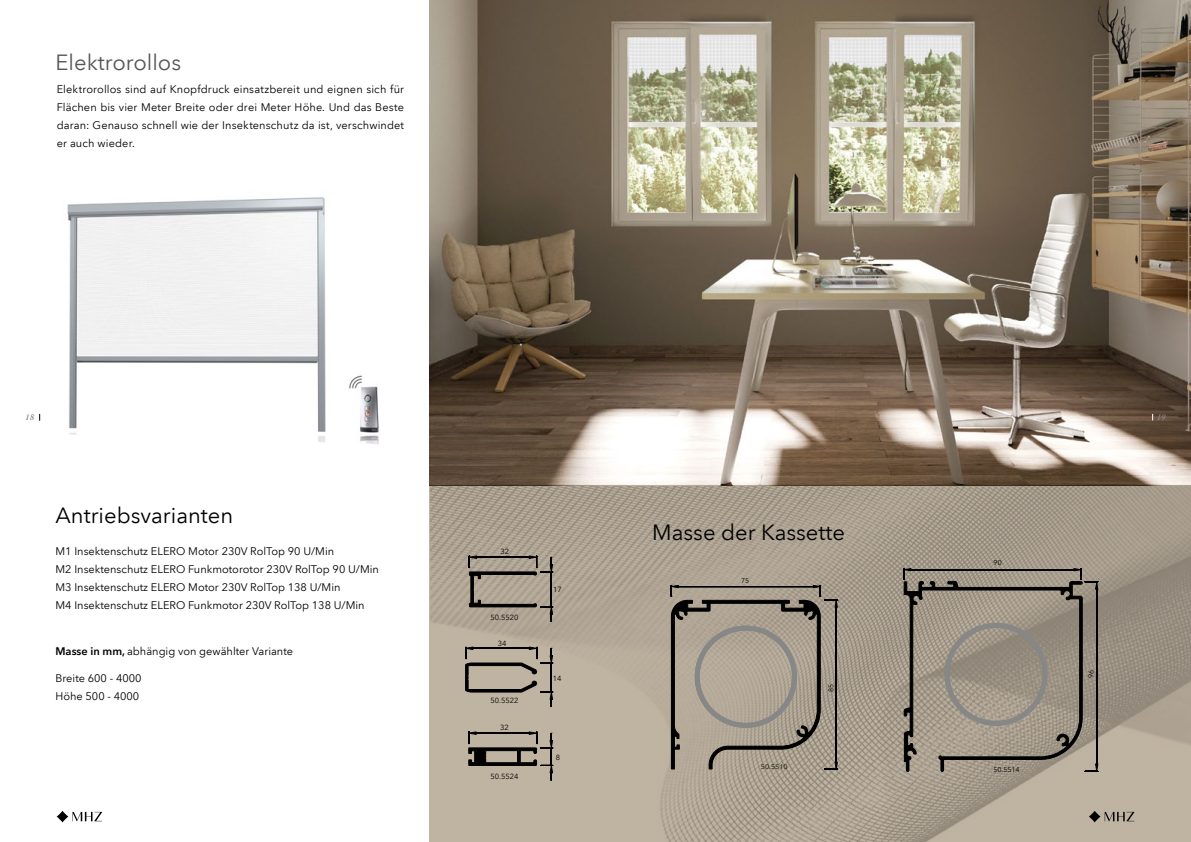
<style>
.page{position:relative;width:1191px;height:842px;background:#fff}
.page>*{position:absolute;margin:0;border:0;box-sizing:border-box;transform-origin:0 0}
.t1{font:22px "Avenir Next LT Com";color:#000}
.t2{font:22px "Avenir Next LT Com";color:#575756}
.t3{font:11px/18px "Avenir Next LT Com";color:#000}
.t4{font:italic 600 9px "Garamond Premr Pro";color:#878787}
.t5{font:7.5px "Avenir Next LT Com";color:#000}
.t6{font:7px "Avenir Next LT Com";color:#000}
.t7{font:6.6px "Avenir Next LT Com";color:#000;scale:1.09 1}
.s1{font-weight:600}
</style>
<div class="page">
<img style="left:429px;top:0;width:762px;height:485px">
<img style="left:67px;top:197px;width:312px;height:248px">
<svg style="left:429px;top:485px;width:762px;height:357px;background:#aea392"></svg>
<svg style="left:57px;top:811px;width:45px;height:11px"></svg>
<svg style="left:1089px;top:811px;width:45px;height:11px"></svg>
<svg style="left:670px;top:585px;width:168px;height:185px;background:#9c9385"></svg>
<svg style="left:468px;top:556px;width:85px;height:66px;background:#91887a"></svg>
<svg style="left:464px;top:647px;width:89px;height:60px;background:#9c9283"></svg>
<svg style="left:468px;top:732px;width:85px;height:48px;background:#8d8477"></svg>
<svg style="left:903px;top:568px;width:195px;height:204px;background:#938a7d"></svg>
<h1 class="t2" style="left:56px;top:50px;width:127px">Elektrorollos</h1>
<p class="t3" style="left:57px;top:81px;width:349px;text-align:justify">Elektrorollos sind auf Knopfdruck einsatzbereit und eignen sich für Flächen bis vier Meter Breite oder drei Meter Höhe. Und das Beste daran: Genauso schnell wie der Insektenschutz da ist, verschwindet er auch wieder.</p>
<p class="t4" style="left:25px;top:412px;width:10px">18</p>
<p class="t4" style="left:1156px;top:412px;width:10px">19</p>
<h1 class="t1" style="left:56px;top:502px;width:179px">Antriebsvarianten</h1>
<p class="t3" style="left:56px;top:542px;width:325px">M1 Insektenschutz ELERO Motor 230V RolTop 90 U/Min<br>M2 Insektenschutz ELERO Funkmotorotor 230V RolTop 90 U/Min M3 Insektenschutz ELERO Motor 230V RolTop 138 U/Min<br>M4 Insektenschutz ELERO Funkmotor 230V RolTop 138 U/Min</p>
<p class="t3" style="left:56px;top:642px;width:239px"><span class="s1">Masse in mm,</span> abhängig von gewählter Variante</p>
<p class="t3" style="left:56px;top:669px;width:88px">Breite 600 - 4000<br>Höhe 500 - 4000</p>
<p class="t5" style="left:291px;top:547px;width:10px">90</p>
<p class="t5" style="left:500px;top:547px;width:10px">32</p>
<p class="t5" style="left:490px;top:613px;width:29px">50.5520</p>
<p class="t5" style="left:498px;top:638px;width:10px">34</p>
<p class="t5" style="left:490px;top:696px;width:29px">50.5522</p>
<p class="t5" style="left:500px;top:723px;width:10px">32</p>
<p class="t5" style="left:490px;top:772px;width:29px">50.5524</p>
<p class="t5" style="left:553px;top:585px;width:10px">17</p>
<p class="t5" style="left:553px;top:673px;width:10px">14</p>
<p class="t5" style="left:556px;top:753px;width:6px">8</p>
<h1 class="t1" style="left:652px;top:519px;width:194px">Masse der Kassette</h1>
<p class="t6" style="left:741px;top:576px;width:10px">75</p>
<p class="t7" style="left:761px;top:763px;width:26px">50.5510</p>
<p class="t6" style="left:827px;top:692px;width:10px;rotate:-90deg">85</p>
<p class="t6" style="left:993px;top:558px;width:10px">90</p>
<p class="t6" style="left:993px;top:765px;width:28px">50.5514</p>
<p class="t6" style="left:1086px;top:678px;width:10px;rotate:-90deg">96</p>
</div>
